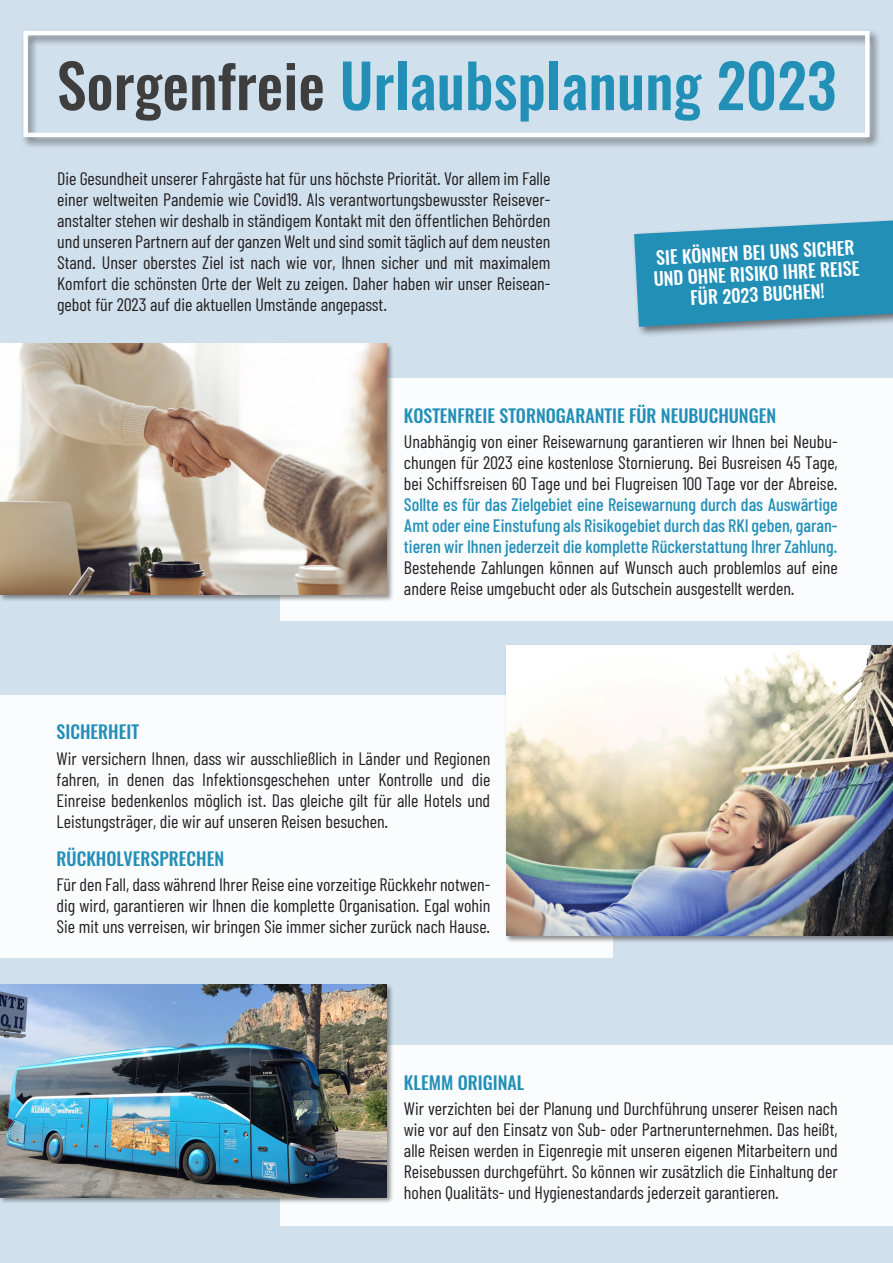
<style>
.page{position:relative;width:893px;height:1263px;background:#d0e0ec}
.page>*{position:absolute;margin:0;border:0;box-sizing:border-box;transform-origin:0 0}
.t1{font:500 60px "Oswald";color:#228fb7}
.t2{font:18px/21px "Barlow Condensed";color:#231f20;text-align:justify}
.t3{font:500 18px "Oswald";color:#228fb7}
.t4{font:500 18px/21px "Oswald";color:#fff;text-align:center}
.s1{color:#3e3e3f}
.s2{font-weight:500;color:#228fb7}
</style>
<div class="page">
<div style="left:281px;top:378px;width:612px;height:243px;background:#fff"></div>
<div style="left:281px;top:1045px;width:612px;height:181px;background:#fff"></div>
<div style="left:0;top:695px;width:612px;height:263px;background:#fff"></div>
<div style="left:21px;top:29px;width:860px;height:120px;background:#231f20;opacity:.6"></div>
<div style="left:23px;top:31px;width:847px;height:106px;border:4px solid #fff"></div>
<div style="left:632px;top:218px;width:261px;height:120px;background:#231f20;opacity:.6"></div>
<svg style="left:634px;top:220px;width:259px;height:107px;background:#3696ba"></svg>
<div style="left:0;top:342px;width:395px;height:260px;background:#231f20;opacity:.5"></div>
<img style="left:0;top:344px;width:387px;height:251px">
<div style="left:0;top:983px;width:395px;height:222px;background:#231f20;opacity:.5"></div>
<img style="left:0;top:984px;width:387px;height:213px">
<div style="left:505px;top:644px;width:388px;height:299px;background:#231f20;opacity:.5"></div>
<img style="left:506px;top:645px;width:387px;height:291px">
<p class="t1" style="left:57px;top:44px;width:781px"><span class="s1">Sorgenfreie</span> Urlaubsplanung 2023</p>
<p class="t2" style="left:57px;top:167px;width:495px">Die Gesundheit unserer Fahrgäste hat für uns höchste Priorität. Vor allem im Falle einer weltweiten Pandemie wie Covid19. Als verantwortungsbewusster Reisever&shy;anstalter stehen wir deshalb in ständigem Kontakt mit den öffentlichen Behörden und unseren Partnern auf der ganzen Welt und sind somit täglich auf dem neusten Stand. Unser oberstes Ziel ist nach wie vor, Ihnen sicher und mit maximalem Komfort die schönsten Orte der Welt zu zeigen. Daher haben wir unser Reisean&shy;gebot für 2023 auf die aktuellen Umstände angepasst.</p>
<p class="t4" style="left:652px;top:248px;width:208px;rotate:-3deg">SIE KÖNNEN BEI UNS SICHER<br>UND OHNE RISIKO IHRE REISE<br>FÜR 2023 BUCHEN!</p>
<p class="t3" style="left:404px;top:403px;width:374px">KOSTENFREIE STORNOGARANTIE FÜR NEUBUCHUNGEN</p>
<p class="t2" style="left:404px;top:430px;width:435px">Unabhängig von einer Reisewarnung garantieren wir Ihnen bei Neubu&shy;chungen für 2023 eine kostenlose Stornierung. Bei Busreisen 45 Tage, bei Schiffsreisen 60 Tage und bei Flugreisen 100 Tage vor der Abreise.<br><span class="s2">Sollte es für das Zielgebiet eine Reisewarnung durch das Auswärtige Amt oder eine Einstufung als Risikogebiet durch das RKI geben, garan&shy;tieren wir Ihnen jederzeit die komplette Rückerstattung Ihrer Zahlung.<br></span>Bestehende Zahlungen können auf Wunsch auch problemlos auf eine andere Reise umgebucht oder als Gutschein ausgestellt werden.</p>
<p class="t3" style="left:57px;top:720px;width:84px">SICHERHEIT</p>
<p class="t2" style="left:57px;top:747px;width:435px">Wir versichern Ihnen, dass wir ausschließlich in Länder und Regionen fahren, in denen das Infektionsgeschehen unter Kontrolle und die Einreise bedenkenlos möglich ist. Das gleiche gilt für alle Hotels und Leistungsträger, die wir auf unseren Reisen besuchen.</p>
<p class="t3" style="left:57px;top:846px;width:169px">RÜCKHOLVERSPRECHEN</p>
<p class="t2" style="left:57px;top:873px;width:435px">Für den Fall, dass während Ihrer Reise eine vorzeitige Rückkehr notwen&shy;dig wird, garantieren wir Ihnen die komplette Organisation. Egal wohin Sie mit uns verreisen, wir bringen Sie immer sicher zurück nach Hause.</p>
<p class="t3" style="left:404px;top:1070px;width:122px">KLEMM ORIGINAL</p>
<p class="t2" style="left:404px;top:1098px;width:435px">Wir verzichten bei der Planung und Durchführung unserer Reisen nach wie vor auf den Einsatz von Sub- oder Partnerunternehmen. Das heißt, alle Reisen werden in Eigenregie mit unseren eigenen Mitarbeitern und Reisebussen durchgeführt. So können wir zusätzlich die Einhaltung der hohen Qualitäts- und Hygienestandards jederzeit garantieren.</p>
</div>
